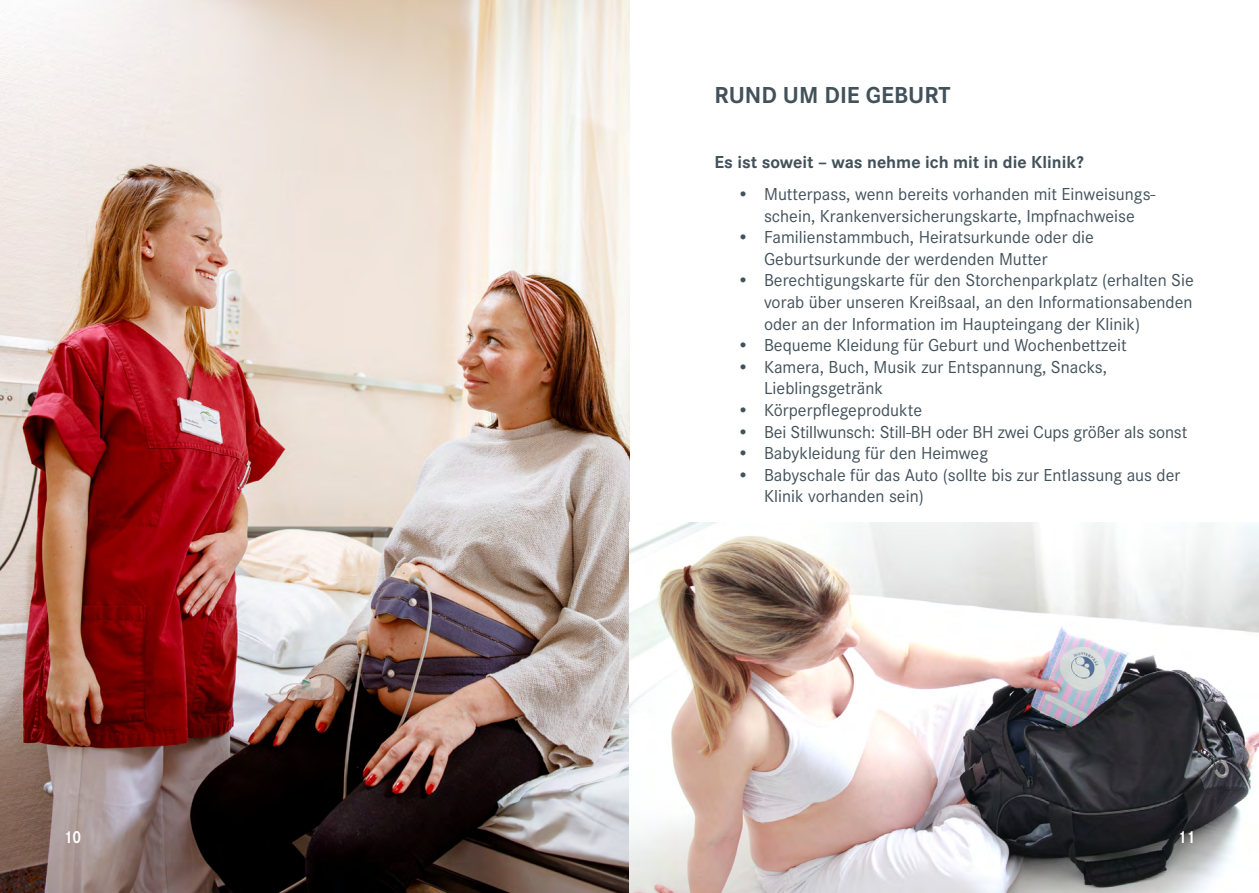
<style>
.page{position:relative;width:1259px;height:893px;background:#fff}
.page>*{position:absolute;margin:0;border:0;box-sizing:border-box;transform-origin:0 0}
.t1{font:700 24px "Corporate S";color:#42515a}
.t2{font:18px/21.6px "Corporate S";color:#42515a}
.t3{font:700 18px "Corporate S";color:#42515a}
.t4{font:700 18px "Corporate S";color:#fff;scale:.85 1}
</style>
<div class="page">
<img style="left:0;top:0;width:629px;height:893px">
<img style="left:629px;top:522px;width:630px;height:371px">
<h1 class="t1" style="left:714px;top:81px;width:238px">RUND UM DIE GEBURT</h1>
<p class="t3" style="left:714px;top:152px;width:370px">Es ist soweit – was nehme ich mit in die Klinik?</p>
<p class="t2" style="left:737px;top:183px;width:420px;text-align:center">• Mutterpass, wenn bereits vorhanden mit Einweisungs&shy;schein, Krankenversicherungskarte, Impfnachweise</p>
<p class="t2" style="left:764px;top:227px;width:331px;text-indent:-27px">• Familienstammbuch, Heiratsurkunde oder die<br>Geburtsurkunde der werdenden Mutter</p>
<p class="t2" style="left:764px;top:270px;width:431px;text-align:justify;text-indent:-27px">• Berechtigungskarte für den Storchenparkplatz (erhalten Sie vorab über unseren Kreißsaal, an den Informationsabenden oder an der Information im Haupteingang der Klinik)</p>
<p class="t2" style="left:737px;top:335px;width:391px">• Bequeme Kleidung für Geburt und Wochenbettzeit</p>
<p class="t2" style="left:764px;top:356px;width:344px;text-indent:-27px">• Kamera, Buch, Musik zur Entspannung, Snacks,<br>Lieblingsgetränk</p>
<p class="t2" style="left:737px;top:399px;width:186px">• Körperpflegeprodukte</p>
<p class="t2" style="left:737px;top:421px;width:452px">• Bei Stillwunsch: Still-BH oder BH zwei Cups größer als sonst</p>
<p class="t2" style="left:737px;top:443px;width:252px">• Babykleidung für den Heimweg</p>
<p class="t2" style="left:764px;top:464px;width:418px;text-indent:-27px">• Babyschale für das Auto (sollte bis zur Entlassung aus der<br>Klinik vorhanden sein)</p>
<p class="t4" style="left:64px;top:826px;width:22px">10</p>
<p class="t4" style="left:1177px;top:826px;width:22px">11</p>
</div>
